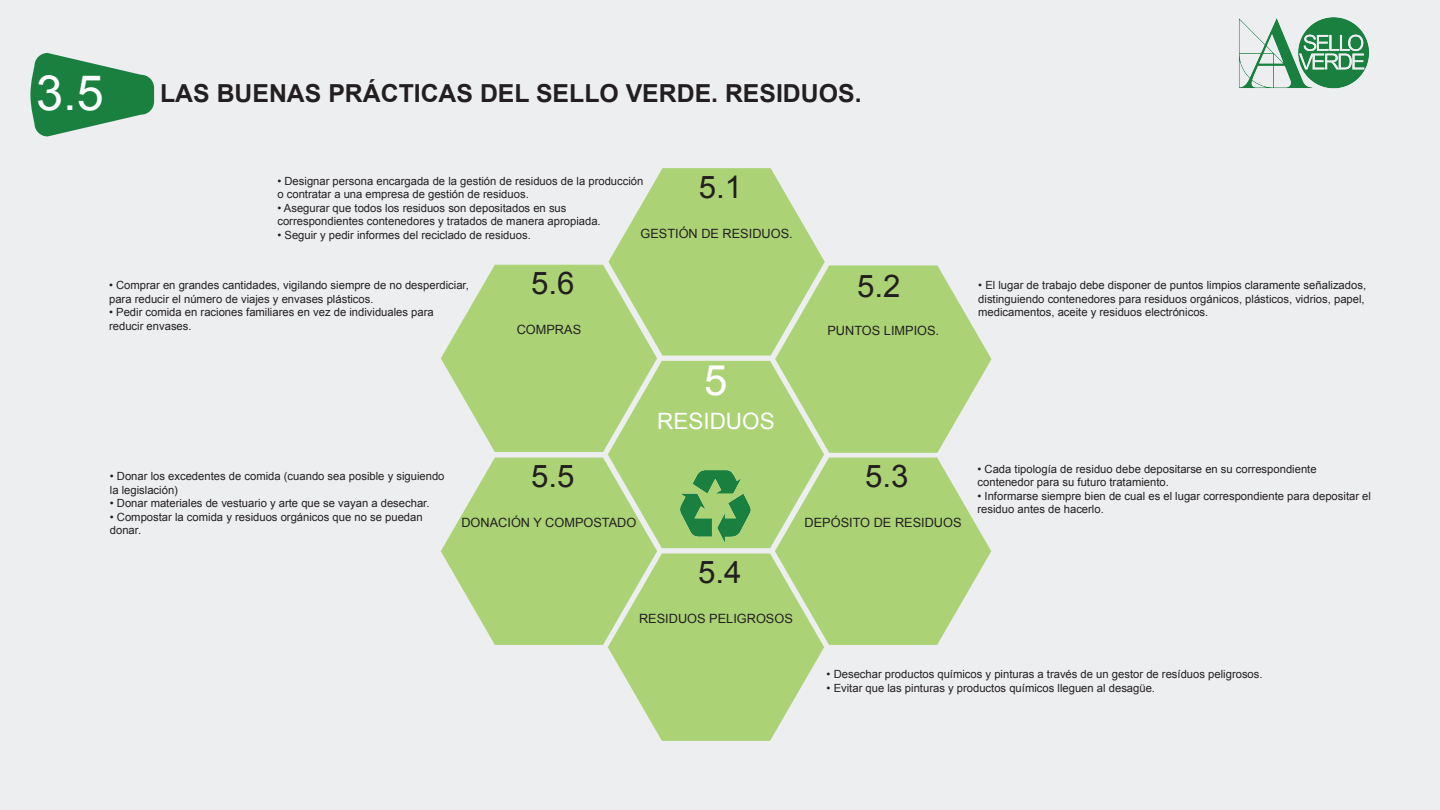
<style>
.page{position:relative;width:1440px;height:810px;background:#fff}
.page>*{position:absolute;margin:0;border:0;box-sizing:border-box;transform-origin:0 0}
.t1{font:42px "Arial";color:#fff}
.t2{font:31.2px "Arial";color:#231f20}
.t3{font:700 24.83px "Arial";color:#231f20}
.t4{font:22.5px "Arial";color:#fff}
.t5{font:12.75px "Arial";color:#231f20}
.t6{font:11.25px/13.5px "Arial";color:#231f20}
.s1{font-weight:400;font-size:48.6px;color:#fff}
</style>
<div class="page">
<div style="left:0;top:1px;width:1440px;height:809px;background:#edeef0"></div>
<svg style="left:30px;top:53px;width:124px;height:83px"></svg>
<svg style="left:441px;top:168px;width:551px;height:573px"></svg>
<img style="left:1239px;top:17px;width:130px;height:72px">
<img style="left:672px;top:467px;width:87px;height:79px">
<h3 class="t3" style="left:36px;top:77px;width:827px"><span class="s1">3.5</span> LAS BUENAS PRÁCTICAS DEL SELLO VERDE. RESIDUOS.</h3>
<h2 class="t2" style="left:699px;top:166px;width:45px">5.1</h2>
<p class="t6" style="left:277px;top:174px;width:368px">• Designar persona encargada de la gestión de residuos de la producción o contratar a una empresa de gestión de residuos.</p>
<p class="t6" style="left:277px;top:201px;width:325px">• Asegurar que todos los residuos son depositados en sus correspondientes contenedores y tratados de manera apropiada.</p>
<p class="t6" style="left:277px;top:228px;width:255px">• Seguir y pedir informes del reciclado de residuos.</p>
<p class="t5" style="left:640px;top:225px;width:154px">GESTIÓN DE RESIDUOS.</p>
<p class="t6" style="left:109px;top:279px;width:361px">• Comprar en grandes cantidades, vigilando siempre de no desperdiciar, para reducir el número de viajes y envases plásticos.</p>
<p class="t6" style="left:109px;top:306px;width:326px">• Pedir comida en raciones familiares en vez de individuales para reducir envases.</p>
<h2 class="t2" style="left:531px;top:263px;width:45px">5.6</h2>
<p class="t5" style="left:517px;top:321px;width:66px">COMPRAS</p>
<h1 class="t1" style="left:704px;top:353px;width:25px">5</h1>
<h3 class="t4" style="left:657px;top:406px;width:119px">RESIDUOS</h3>
<h2 class="t2" style="left:857px;top:265px;width:45px">5.2</h2>
<p class="t5" style="left:827px;top:322px;width:113px">PUNTOS LIMPIOS.</p>
<p class="t6" style="left:110px;top:470px;width:336px">• Donar los excedentes de comida (cuando sea posible y siguiendo la legislación)</p>
<p class="t6" style="left:110px;top:497px;width:321px">• Donar materiales de vestuario y arte que se vayan a desechar.</p>
<p class="t6" style="left:110px;top:510px;width:314px">• Compostar la comida y residuos orgánicos que no se puedan donar.</p>
<h2 class="t2" style="left:531px;top:456px;width:45px">5.5</h2>
<p class="t5" style="left:461px;top:514px;width:176px">DONACIÓN Y COMPOSTADO</p>
<h2 class="t2" style="left:865px;top:456px;width:45px">5.3</h2>
<p class="t5" style="left:805px;top:514px;width:159px">DEPÓSITO DE RESIDUOS</p>
<h2 class="t2" style="left:698px;top:551px;width:45px">5.4</h2>
<p class="t5" style="left:639px;top:610px;width:155px">RESIDUOS PELIGROSOS</p>
<p class="t6" style="left:978px;top:279px;width:389px">• El lugar de trabajo debe disponer de puntos limpios claramente señalizados, distinguiendo contenedores para residuos orgánicos, plásticos, vidrios, papel, medicamentos, aceite y residuos electrónicos.</p>
<p class="t6" style="left:978px;top:462px;width:341px">• Cada tipología de residuo debe depositarse en su correspondiente contenedor para su futuro tratamiento.</p>
<p class="t6" style="left:978px;top:489px;width:395px">• Informarse siempre bien de cual es el lugar correspondiente para depositar el residuo antes de hacerlo.</p>
<p class="t6" style="left:827px;top:668px;width:438px">• Desechar productos químicos y pinturas a través de un gestor de resíduos peligrosos.</p>
<p class="t6" style="left:827px;top:681px;width:330px">• Evitar que las pinturas y productos químicos lleguen al desagüe.</p>
</div>
